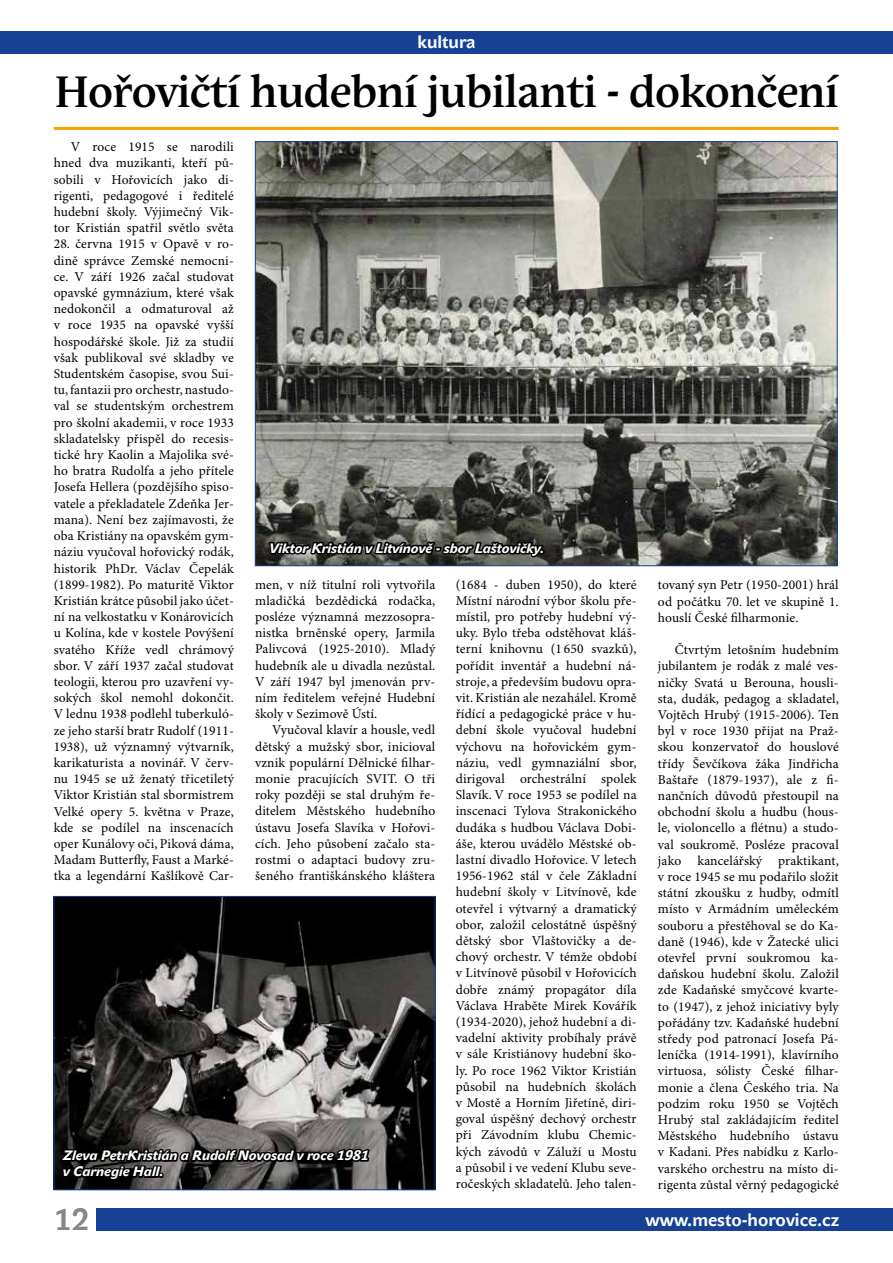
<style>
.page{position:relative;width:893px;height:1263px;background:#fff}
.page>*{position:absolute;margin:0;border:0;box-sizing:border-box;transform-origin:0 0}
.t1{font:700 43.5px "Andulka Book Pro";letter-spacing:-.015em;color:#000}
.t2{font:700 30px "Abc Green";color:#878787}
.t3{font:700 18px "Abc Green";color:#fff}
.t4{font:13.5px/16.2px "Minion Pro";letter-spacing:.005em;color:#000;text-align:justify}
.t5{font:13.5px/16.2px "Abc Green Logo";color:#fff}
</style>
<div class="page">
<div style="left:97px;top:1209px;width:796px;height:22px;background:#164194"></div>
<div style="left:0;top:31px;width:893px;height:22px;background:#164194"></div>
<hr style="left:54px;top:127px;width:785px;height:3px;background:#f6a200">
<img style="left:56px;top:898px;width:377px;height:290px">
<img style="left:257px;top:143px;width:578px;height:421px">
<svg style="left:58px;top:1116px;width:313px;height:99px"></svg>
<svg style="left:263px;top:521px;width:284px;height:46px;background:#40423f"></svg>
<h3 class="t3" style="left:417px;top:32px;width:60px">kultura</h3>
<h1 class="t1" style="left:55px;top:67px;width:785px">Hořovičtí hudební jubilanti - dokončení</h1>
<p class="t4" style="left:54px;top:139px;width:182px;text-indent:17px">V roce 1915 se narodili hned dva muzikanti, kteří pů&shy;sobili v Hořovicích jako di&shy;rigenti, pedagogové i ředitelé hudební školy. Výjimečný Vik&shy;tor Kristián spatřil světlo světa</p>
<p class="t4" style="left:54px;top:237px;width:182px">28. června 1915 v Opavě v ro&shy;dině správce Zemské nemocni&shy;ce. V září 1926 začal studovat opavské gymnázium, které však nedokončil a odmaturoval až v roce 1935 na opavské vyšší hospodářské škole. Již za studií však publikoval své skladby ve Studentském časopise, svou Sui&shy;tu, fantazii pro orchestr, nastudo&shy;val se studentským orchestrem pro školní akademii, v roce 1933 skladatelsky přispěl do recesis&shy;tické hry Kaolin a Majolika své&shy;ho bratra Rudolfa a jeho přítele Josefa Hellera (pozdějšího spiso&shy;vatele a překladatele Zdeňka Jer&shy;mana). Není bez zajímavosti, že oba Kristiány na opavském gym&shy;náziu vyučoval hořovický rodák, historik PhDr. Václav Čepelák (1899-1982). Po maturitě Viktor Kristián krátce působil jako účet&shy;ní na velkostatku v Konárovicích u Kolína, kde v kostele Povýšení svatého Kříže vedl chrámový sbor. V září 1937 začal studovat teologii, kterou pro uzavření vy&shy;sokých škol nemohl dokončit.<br>V lednu 1938 podlehl tuberkuló&shy;ze jeho starší bratr Rudolf (1911- 1938), už významný výtvarník, karikaturista a novinář. V červ&shy;nu 1945 se už ženatý třicetiletý Viktor Kristián stal sbormistrem Velké opery 5. května v Praze, kde se podílel na inscenacích oper Kunálovy oči, Piková dáma, Madam Butterfly, Faust a Marké&shy;tka a legendární Kašlíkově Car-</p>
<p class="t5" style="left:269px;top:540px;width:277px">Viktor Kristián v Litvínově - sbor Laštovičky.</p>
<p class="t4" style="left:255px;top:577px;width:182px">men, v níž titulní roli vytvořila mladičká bezdědická rodačka, posléze významná mezzosopra&shy;nistka brněnské opery, Jarmila Palivcová (1925-2010). Mladý hudebník ale u divadla nezůstal.<br>V září 1947 byl jmenován prv&shy;ním ředitelem veřejné Hudební školy v Sezimově Ústí.</p>
<p class="t4" style="left:255px;top:722px;width:182px;text-indent:17px">Vyučoval klavír a housle, vedl dětský a mužský sbor, inicioval vznik populární Dělnické filhar&shy;monie pracujících SVIT. O tři roky později se stal druhým ře&shy;ditelem Městského hudebního ústavu Josefa Slavíka v Hořovi&shy;cích. Jeho působení začalo sta&shy;rostmi o adaptaci budovy zru&shy;šeného františkánského kláštera</p>
<p class="t4" style="left:456px;top:577px;width:182px">(1684 - duben 1950), do které Místní národní výbor školu pře&shy;místil, pro potřeby hudební vý&shy;uky. Bylo třeba odstěhovat kláš&shy;terní knihovnu (1 650 svazků), pořídit inventář a hudební ná&shy;stroje, a především budovu opra&shy;vit. Kristián ale nezahálel. Kromě řídící a pedagogické práce v hu&shy;dební škole vyučoval hudební výchovu na hořovickém gym&shy;náziu, vedl gymnaziální sbor, dirigoval orchestrální spolek Slavík. V roce 1953 se podílel na inscenaci Tylova Strakonického dudáka s hudbou Václava Dobi&shy;áše, kterou uvádělo Městské ob&shy;lastní divadlo Hořovice. V letech 1956-1962 stál v čele Základní hudební školy v Litvínově, kde otevřel i výtvarný a dramatický obor, založil celostátně úspěšný dětský sbor Vlaštovičky a de&shy;chový orchestr. V témže období v Litvínově působil v Hořovicích dobře známý propagátor díla Václava Hraběte Mirek Kovářík (1934-2020), jehož hudební a di&shy;vadelní aktivity probíhaly právě v sále Kristiánovy hudební ško&shy;ly. Po roce 1962 Viktor Kristián působil na hudebních školách v Mostě a Horním Jiřetíně, diri&shy;goval úspěšný dechový orchestr při Závodním klubu Chemic&shy;kých závodů v Záluží u Mostu a působil i ve vedení Klubu seve&shy;ročeských skladatelů. Jeho talen-</p>
<p class="t4" style="left:658px;top:577px;width:182px">tovaný syn Petr (1950-2001) hrál od počátku 70. let ve skupině 1. houslí České filharmonie.</p>
<p class="t4" style="left:658px;top:642px;width:182px;text-indent:17px">Čtvrtým letošním hudebním jubilantem je rodák z malé ves&shy;ničky Svatá u Berouna, housli&shy;sta, dudák, pedagog a skladatel, Vojtěch Hrubý (1915-2006). Ten byl v roce 1930 přijat na Praž&shy;skou konzervatoř do houslové třídy Ševčíkova žáka Jindřicha Baštaře (1879-1937), ale z fi&shy;nančních důvodů přestoupil na obchodní školu a hudbu (hous&shy;le, violoncello a flétnu) a studo&shy;val soukromě. Posléze pracoval jako kancelářský praktikant, v roce 1945 se mu podařilo složit státní zkoušku z hudby, odmítl místo v Armádním uměleckém souboru a přestěhoval se do Ka&shy;daně (1946), kde v Žatecké ulici otevřel první soukromou ka&shy;daňskou hudební školu. Založil zde Kadaňské smyčcové kvarte&shy;to (1947), z jehož iniciativy byly pořádány tzv. Kadaňské hudební středy pod patronací Josefa Pá&shy;leníčka (1914-1991), klavírního virtuosa, sólisty České filhar&shy;monie a člena Českého tria. Na podzim roku 1950 se Vojtěch Hrubý stal zakládajícím ředitel Městského hudebního ústavu v Kadani. Přes nabídku z Karlo&shy;varského orchestru na místo di&shy;rigenta zůstal věrný pedagogické</p>
<p class="t5" style="left:63px;top:1148px;width:307px">Zleva PetrKristián a Rudolf Novosad v roce 1981 v Carnegie Hall.</p>
<h2 class="t2" style="left:54px;top:1202px;width:36px">12</h2>
<h3 class="t3" style="left:646px;top:1209px;width:195px">www.mesto-horovice.cz</h3>
</div>
